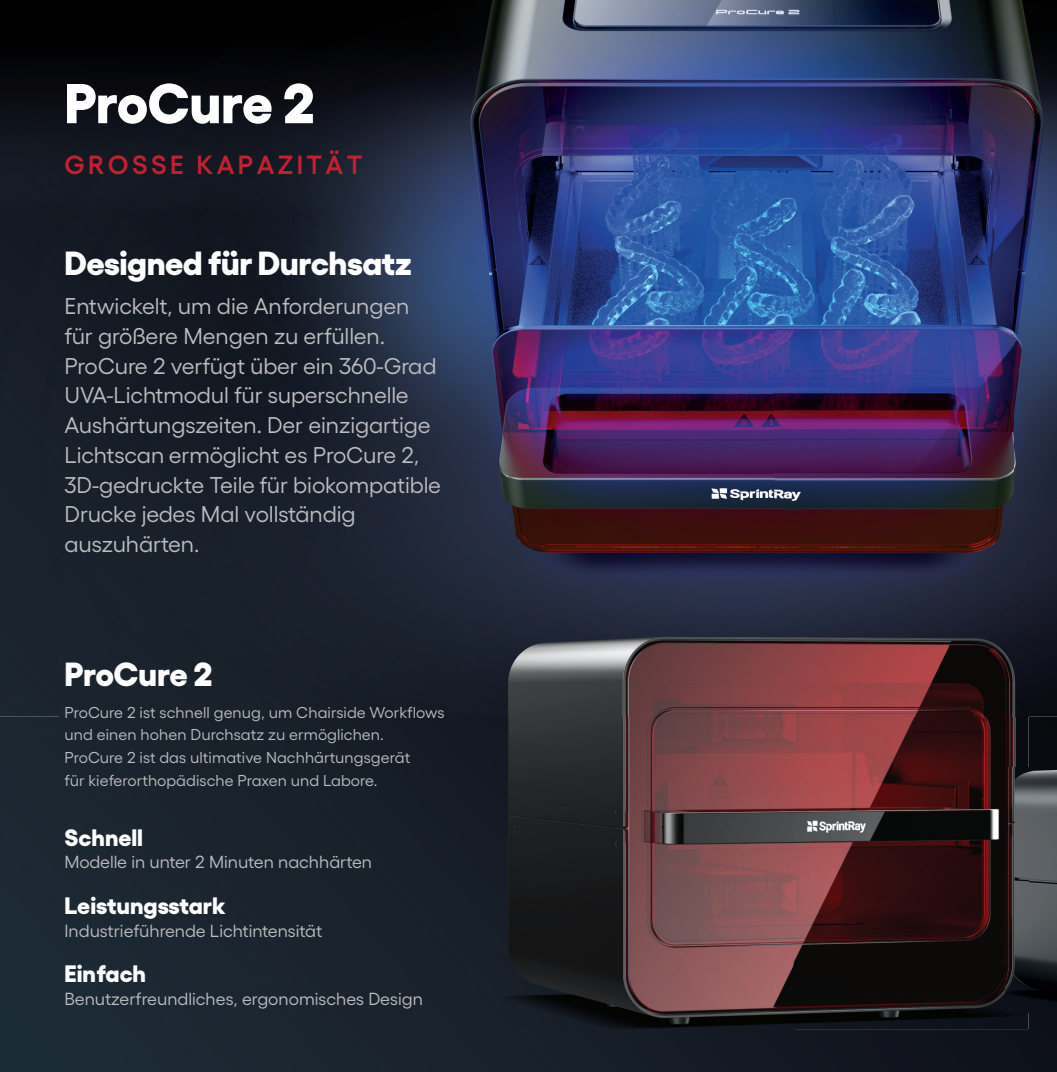
<style>
.page{position:relative;width:1057px;height:1072px;background:#fff}
.page>*{position:absolute;margin:0;border:0;box-sizing:border-box;transform-origin:0 0}
.t1{font:800 56px "Gellix";letter-spacing:-.015em;color:#fff}
.t2{font:800 33.25px "Gellix";letter-spacing:-.015em;color:#fff}
.t3{font:600 26.25px "Gellix";letter-spacing:.13em;color:#c42032}
.t4{font:800 23.62px "Gellix";color:#fff}
.t5{font:22.75px/29.8px "Gellix";letter-spacing:-.005em;color:#bcbdc0}
.t6{font:17.5px "Gellix";color:#bcbdc0}
.t7{font:15.75px/22.8px "Gellix";letter-spacing:.005em;color:#bcbdc0}
</style>
<div class="page">
<svg style="left:0;top:716px;width:1057px;height:355px;background:#19222c"></svg>
<div style="left:0;top:235px;width:59px;height:481px;background:#19212b"></div>
<img style="left:1013px;top:235px;width:44px;height:481px">
<img style="left:59px;top:235px;width:715px;height:242px">
<img style="left:774px;top:235px;width:239px;height:402px">
<img style="left:59px;top:477px;width:417px;height:239px">
<img style="left:476px;top:477px;width:298px;height:179px">
<img style="left:476px;top:656px;width:25px;height:60px">
<img style="left:0;top:0;width:1057px;height:235px">
<img style="left:1028px;top:767px;width:29px;height:245px">
<img style="left:501px;top:637px;width:527px;height:392px">
<h1 class="t1" style="left:64px;top:58px;width:252px">ProCure 2</h1>
<p class="t3" style="left:64px;top:144px;width:299px">GROSSE KAPAZITÄT</p>
<h2 class="t2" style="left:64px;top:236px;width:349px">Designed für Durchsatz</h2>
<p class="t5" style="left:64px;top:289px;width:378px">Entwickelt, um die Anforderungen für größere Mengen zu erfüllen.<br>ProCure 2 verfügt über ein 360-Grad<br>UVA-Lichtmodul für superschnelle<br>Aushärtungszeiten. Der einzigartige<br>Lichtscan ermöglicht es ProCure 2,<br>3D-gedruckte Teile für biokompatible<br>Drucke jedes Mal vollständig auszuhärten.</p>
<h2 class="t2" style="left:64px;top:646px;width:149px">ProCure 2</h2>
<p class="t7" style="left:64px;top:699px;width:381px">ProCure 2 ist schnell genug, um Chairside Workflows und einen hohen Durchsatz zu ermöglichen.<br>ProCure 2 ist das ultimative Nachhärtungsgerät<br>für kieferorthopädische Praxen und Labore.</p>
<p class="t4" style="left:64px;top:818px;width:80px">Schnell</p>
<p class="t6" style="left:64px;top:848px;width:309px">Modelle in unter 2 Minuten nachhärten</p>
<p class="t4" style="left:64px;top:886px;width:163px">Leistungsstark</p>
<p class="t6" style="left:64px;top:917px;width:259px">Industrieführende Lichtintensität</p>
<p class="t4" style="left:64px;top:954px;width:83px">Einfach</p>
<p class="t6" style="left:64px;top:985px;width:360px">Benutzerfreundliches, ergonomisches Design</p>
</div>
